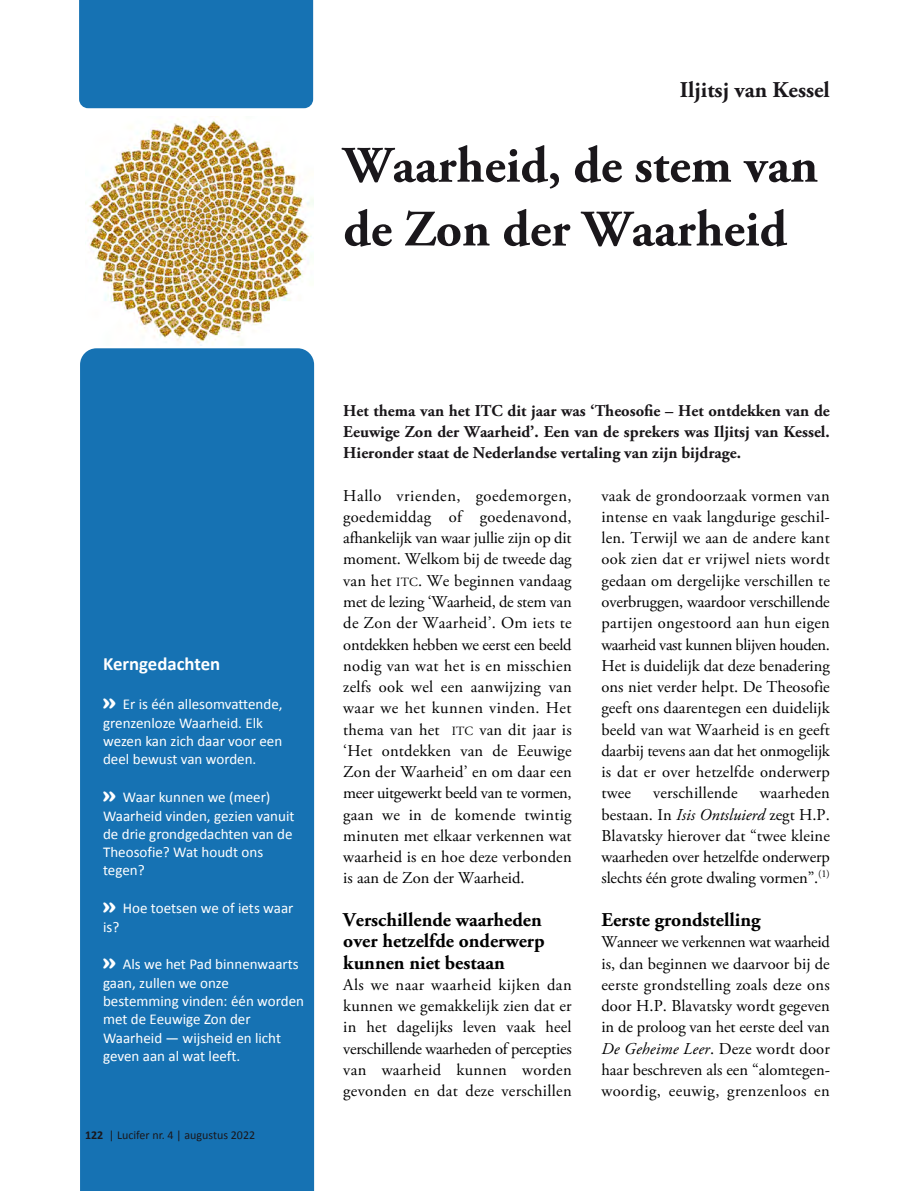
<style>
.page{position:relative;width:915px;height:1191px;background:#fff}
.page>*{position:absolute;margin:0;border:0;box-sizing:border-box;transform-origin:0 0}
.t1{font:700 51px/63.8px "Adobe Garamond Pro";color:#1a171b}
.t2{font:700 22.5px "Adobe Garamond Pro";color:#1a171b}
.t3{font:700 19.5px/21.3px "Adobe Garamond Pro";color:#000}
.t4{font:700 18.75px "Calibri";color:#fff}
.t5{font:16.5px/21.3px "Adobe Garamond Pro";letter-spacing:.01em;color:#000;text-align:justify}
.t6{font:700 16.5px/21.3px "Adobe Garamond Pro";color:#191619;text-align:justify}
.t7{font:15px/18.3px "Calibri";color:#fff}
.t8{font:12px "Calibri";color:#1a171b}
.s1{font-family:"Cooper Black Std";font-size:22.5px}
.s2{font-weight:700}
.s3{font-size:12.6px}
.s4{font-style:italic}
</style>
<div class="page">
<div style="left:80px;top:348px;width:234px;height:843px;background:#1672b3"></div>
<div style="left:79px;top:0;width:234px;height:108px;background:#1672b3"></div>
<img style="left:85px;top:118px;width:228px;height:227px">
<h2 class="t2" style="left:679px;top:80px;width:151px">Iljitsj van Kessel</h2>
<h1 class="t1" style="left:343px;top:138px;width:476px">Waarheid, de stem van de Zon der Waarheid</h1>
<p class="t4" style="left:103px;top:656px;width:119px">Kerngedachten</p>
<p class="t7" style="left:103px;top:696px;width:181px"><span class="s1">»</span> Er is één allesomvattende, grenzenloze Waarheid. Elk wezen kan zich daar voor een deel bewust van worden.</p>
<p class="t7" style="left:103px;top:789px;width:193px"><span class="s1">»</span> Waar kunnen we (meer)<br>Waarheid vinden, gezien vanuit de drie grondgedachten van de<br>Theosofie? Wat houdt ons tegen?</p>
<p class="t7" style="left:103px;top:900px;width:192px"><span class="s1">»</span> Hoe toetsen we of iets waar is?</p>
<p class="t7" style="left:103px;top:956px;width:202px"><span class="s1">»</span> Als we het Pad binnenwaarts gaan, zullen we onze bestemming vinden: één worden met de Eeuwige Zon der<br>Waarheid — wijsheid en licht geven aan al wat leeft.</p>
<p class="t8" style="left:85px;top:1130px;width:171px"><span class="s2">122</span> | Lucifer nr. 4 | augustus 2022</p>
<p class="t6" style="left:343px;top:401px;width:488px">Het thema van het ITC dit jaar was ‘Theosofie – Het ontdekken van de Eeuwige Zon der Waarheid’. Een van de sprekers was Iljitsj van Kessel.<br>Hieronder staat de Nederlandse vertaling van zijn bijdrage.</p>
<p class="t5" style="left:343px;top:486px;width:230px">Hallo vrienden, goedemorgen, goedemiddag of goedenavond, afhankelijk van waar jullie zijn op dit moment. Welkom bij de tweede dag van het <span class="s3">ITC</span>. We beginnen vandaag met de lezing ‘Waarheid, de stem van de Zon der Waarheid’. Om iets te ontdekken hebben we eerst een beeld nodig van wat het is en misschien zelfs ook wel een aanwijzing van waar we het kunnen vinden. Het thema van het <span class="s3">ITC</span> van dit jaar is ‘Het ontdekken van de Eeuwige Zon der Waarheid’ en om daar een meer uitgewerkt beeld van te vormen, gaan we in de komende twintig minuten met elkaar verkennen wat waarheid is en hoe deze verbonden is aan de Zon der Waarheid.</p>
<p class="t3" style="left:343px;top:911px;width:203px">Verschillende waarheden over hetzelfde onderwerp kunnen niet bestaan</p>
<p class="t5" style="left:343px;top:975px;width:230px">Als we naar waarheid kijken dan kunnen we gemakkelijk zien dat er in het dagelijks leven vaak heel verschillende waarheden of percepties van waarheid kunnen worden gevonden en dat deze verschillen</p>
<p class="t5" style="left:601px;top:486px;width:230px">vaak de grondoorzaak vormen van intense en vaak langdurige geschil&shy;len. Terwijl we aan de andere kant ook zien dat er vrijwel niets wordt gedaan om dergelijke verschillen te overbruggen, waardoor verschillende partijen ongestoord aan hun eigen waarheid vast kunnen blijven houden.<br>Het is duidelijk dat deze benadering ons niet verder helpt. De Theosofie geeft ons daarentegen een duidelijk beeld van wat Waarheid is en geeft daarbij tevens aan dat het onmogelijk is dat er over hetzelfde onderwerp twee</p>
<p class="t5" style="left:601px;top:784px;width:230px;text-indent:158px">waarheden bestaan. In <span class="s4">Isis Ontsluierd</span> zegt H.P.<br>Blavatsky hierover dat “twee kleine waarheden over hetzelfde onderwerp slechts één grote dwaling vormen”.<sup>(1)</sup></p>
<p class="t3" style="left:601px;top:911px;width:160px">Eerste grondstelling</p>
<p class="t5" style="left:601px;top:933px;width:230px">Wanneer we verkennen wat waarheid is, dan beginnen we daarvoor bij de eerste grondstelling zoals deze ons door H.P. Blavatsky wordt gegeven in de proloog van het eerste deel van <span class="s4">De Geheime Leer</span>. Deze wordt door haar beschreven als een “alomtegen&shy;woordig, eeuwig, grenzenloos en</p>
<p class="t5" style="left:653px;top:784px;width:86px">verschillende</p>
</div>
